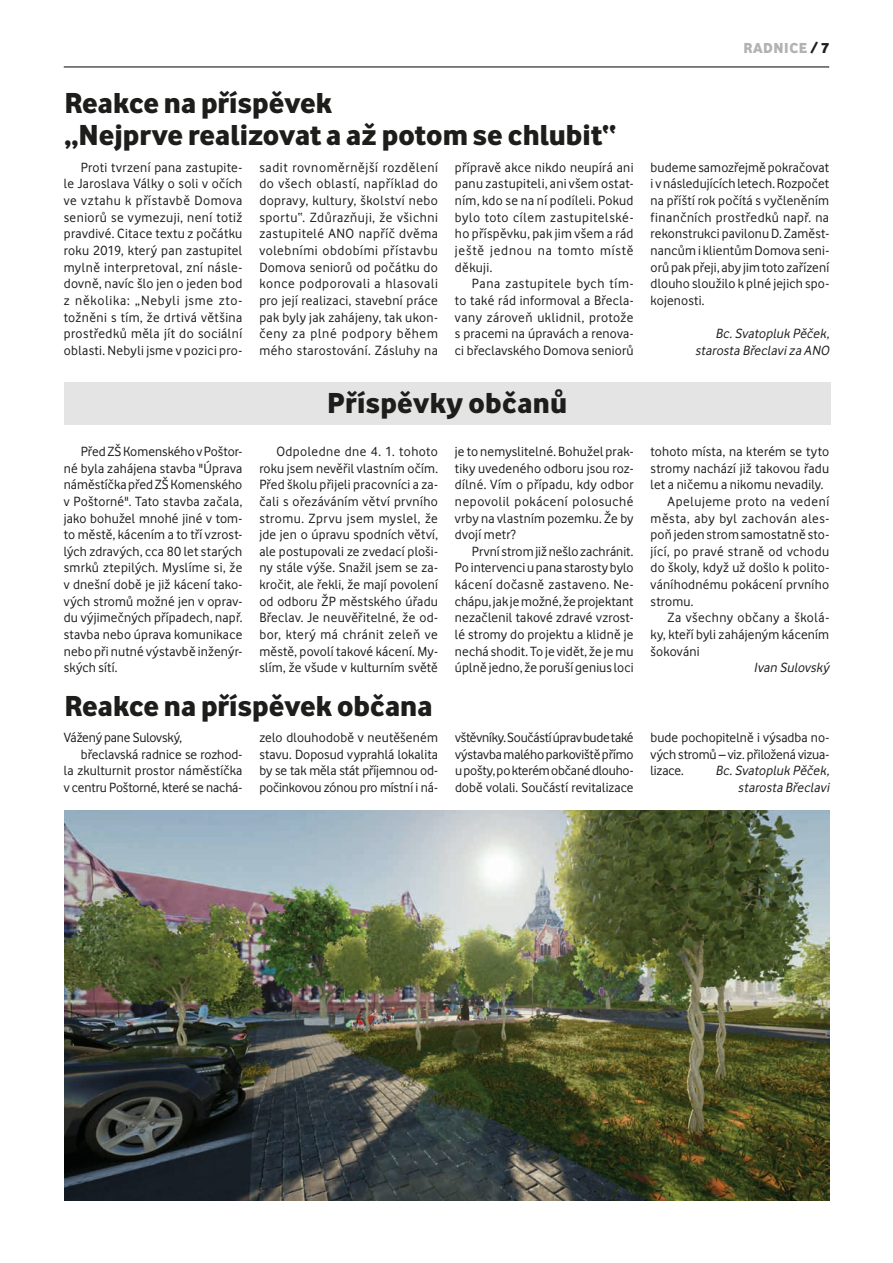
<style>
.page{position:relative;width:893px;height:1263px;background:#fff}
.page>*{position:absolute;margin:0;border:0;box-sizing:border-box;transform-origin:0 0}
.t1{font:30px/31.5px "Vodafone Ex B";color:#1d1d1b}
.t2{font:15px "Vodafone Ex B";letter-spacing:.04em;color:#b2b2b2}
.t3{font:13.8px/16.6px "Vodafone Rg";letter-spacing:.015em;color:#1d1d1b;text-align:justify}
.t4{font:italic 13.8px/16.6px "Vodafone Rg";color:#1d1d1b;text-align:right}
.t5{font:13.8px "Vodafone Rg";letter-spacing:-.01em;color:#1d1d1b}
.t6{font:13.8px "Vodafone Rg";letter-spacing:.04em;color:#1d1d1b}
.t7{font:13.8px "Vodafone Rg";letter-spacing:.035em;color:#1d1d1b}
.s1{color:#1d1d1b}
</style>
<div class="page">
<hr style="left:64px;top:66px;width:765px;height:2px;background:#1d1d1b">
<div style="left:64px;top:382px;width:766px;height:42px;background:#e4e4e4"></div>
<img style="left:64px;top:810px;width:765px;height:390px">
<h1 class="t1" style="left:64px;top:86px;width:553px">Reakce na příspěvek<br>„Nejprve realizovat a až potom se chlubit“</h1>
<p class="t3" style="left:64px;top:159px;width:180px;text-indent:17px">Proti tvrzení pana zastupite&shy;le Jaroslava Války o soli v očích ve vztahu k přístavbě Domova seniorů se vymezuji, není totiž pravdivé. Citace textu z počátku roku 2019, který pan zastupitel mylně interpretoval, zní násle&shy;dovně, navíc šlo jen o jeden bod z několika: „Nebyli jsme zto&shy;tožněni s tím, že drtivá většina prostředků měla jít do sociální oblasti. Nebyli jsme v pozici pro-</p>
<p class="t3" style="left:259px;top:159px;width:180px">sadit rovnoměrnější rozdělení do všech oblastí, například do dopravy, kultury, školství nebo sportu“. Zdůrazňuji, že všichni zastupitelé ANO napříč dvěma volebními obdobími přístavbu Domova seniorů od počátku do konce podporovali a hlasovali pro její realizaci, stavební práce pak byly jak zahájeny, tak ukon&shy;čeny za plné podpory během mého starostování. Zásluhy na</p>
<p class="t3" style="left:455px;top:159px;width:180px">přípravě akce nikdo neupírá ani panu zastupiteli, ani všem ostat&shy;ním, kdo se na ní podíleli. Pokud bylo toto cílem zastupitelské&shy;ho příspěvku, pak jim všem a rád ještě jednou na tomto místě děkuji.</p>
<p class="t3" style="left:455px;top:275px;width:180px;text-indent:17px">Pana zastupitele bych tím&shy;to také rád informoval a Břecla&shy;vany zároveň uklidnil, protože s pracemi na úpravách a renova&shy;ci břeclavského Domova seniorů</p>
<h1 class="t1" style="left:327px;top:386px;width:242px">Příspěvky občanů</h1>
<p class="t3" style="left:64px;top:443px;width:180px;text-indent:17px">Před ZŠ Komenského vPoštor&shy;né byla zahájena stavba "Úprava náměstíčka před ZŠ Komenského v Poštorné". Tato stavba začala, jako bohužel mnohé jiné v tom&shy;to městě, kácením a to tří vzrost&shy;lých zdravých, cca 80 let starých smrků ztepilých. Myslíme si, že v dnešní době je již kácení tako&shy;vých stromů možné jen v oprav&shy;du výjimečných případech, např. stavba nebo úprava komunikace nebo při nutné výstavbě inženýr&shy;ských sítí.</p>
<p class="t3" style="left:259px;top:443px;width:180px;text-indent:17px">Odpoledne dne 4. 1. tohoto roku jsem nevěřil vlastním očím.<br>Před školu přijeli pracovníci a za&shy;čali s ořezáváním větví prvního stromu. Zprvu jsem myslel, že jde jen o úpravu spodních větví, ale postupovali ze zvedací ploši&shy;ny stále výše. Snažil jsem se za&shy;kročit, ale řekli, že mají povolení od odboru ŽP městského úřadu Břeclav. Je neuvěřitelné, že od&shy;bor, který má chránit zeleň ve městě, povolí takové kácení. My&shy;slím, že všude v kulturním světě</p>
<p class="t3" style="left:455px;top:443px;width:180px">je to nemyslitelné. Bohužel prak&shy;tiky uvedeného odboru jsou roz&shy;dílné. Vím o případu, kdy odbor nepovolil pokácení polosuché vrby na vlastním pozemku. Že by dvojí metr?</p>
<p class="t3" style="left:455px;top:543px;width:180px;text-indent:17px">První strom již nešlo zachránit.<br>Po intervenci upana starosty bylo kácení dočasně zastaveno. Ne&shy;chápu, jak je možné, že projektant nezačlenil takové zdravé vzrost&shy;lé stromy do projektu a klidně je nechá shodit. To je vidět, že je mu úplně jedno, že poruší genius loci</p>
<h1 class="t1" style="left:64px;top:689px;width:370px">Reakce na příspěvek občana</h1>
<p class="t2" style="left:743px;top:39px;width:87px">RADNICE <span class="s1">/ 7</span></p>
<p class="t3" style="left:651px;top:159px;width:180px">budeme samozřejmě pokračovat i v následujících letech. Rozpočet na příští rok počítá s vyčleněním finančních prostředků např. na rekonstrukci pavilonu D. Zaměst&shy;nancům i klientům Domova seni&shy;orů pak přeji, aby jim toto zařízení dlouho sloužilo k plné jejich spo&shy;kojenosti.</p>
<p class="t4" style="left:695px;top:325px;width:138px">Bc.Svatopluk Pěček, starosta Břeclaviza ANO</p>
<p class="t3" style="left:651px;top:443px;width:180px">tohoto místa, na kterém se tyto</p>
<p class="t3" style="left:651px;top:460px;width:180px">stromy nachází již takovou řadu</p>
<p class="t3" style="left:651px;top:476px;width:174px">let a ničemu a nikomu nevadily.</p>
<p class="t6" style="left:668px;top:493px;width:163px">Apelujeme proto na vedení</p>
<p class="t6" style="left:651px;top:510px;width:180px">města, aby byl zachován ales-</p>
<p class="t3" style="left:651px;top:526px;width:180px">poň jeden strom samostatně sto-</p>
<p class="t3" style="left:651px;top:543px;width:180px">jící, po pravé straně od vchodu</p>
<p class="t3" style="left:651px;top:559px;width:180px">do školy, když už došlo k polito-</p>
<p class="t3" style="left:651px;top:576px;width:180px">váníhodnému pokácení prvního</p>
<p class="t3" style="left:651px;top:593px;width:44px">stromu.</p>
<p class="t7" style="left:668px;top:610px;width:163px">Za všechny občany a školá-</p>
<p class="t3" style="left:651px;top:626px;width:180px">ky, kteří byli zahájeným kácením</p>
<p class="t3" style="left:651px;top:643px;width:50px">šokováni</p>
<p class="t4" style="left:754px;top:659px;width:77px">Ivan Sulovský</p>
<p class="t5" style="left:64px;top:729px;width:120px">Vážený pane Sulovský,</p>
<p class="t3" style="left:81px;top:745px;width:163px">břeclavská radnice se rozhod-</p>
<p class="t3" style="left:64px;top:762px;width:180px">la zkulturnit prostor náměstíčka</p>
<p class="t5" style="left:64px;top:779px;width:180px">v centru Poštorné, které se nachá-</p>
<p class="t3" style="left:259px;top:729px;width:180px">zelo dlouhodobě v neutěšeném stavu. Doposud vyprahlá lokalita by se tak měla stát příjemnou od&shy;počinkovou zónou pro místní i ná-</p>
<p class="t3" style="left:455px;top:729px;width:180px">vštěvníky. Součástí úprav bude také výstavba malého parkoviště přímo upošty, po kterém občané dlouho&shy;době volali. Součástí revitalizace</p>
<p class="t3" style="left:651px;top:729px;width:180px">bude pochopitelně i výsadba no&shy;vých stromů – viz. přiložená vizua&shy;lizace.</p>
<p class="t4" style="left:716px;top:762px;width:118px">Bc.Svatopluk Pěček, starosta Břeclavi</p>
</div>
